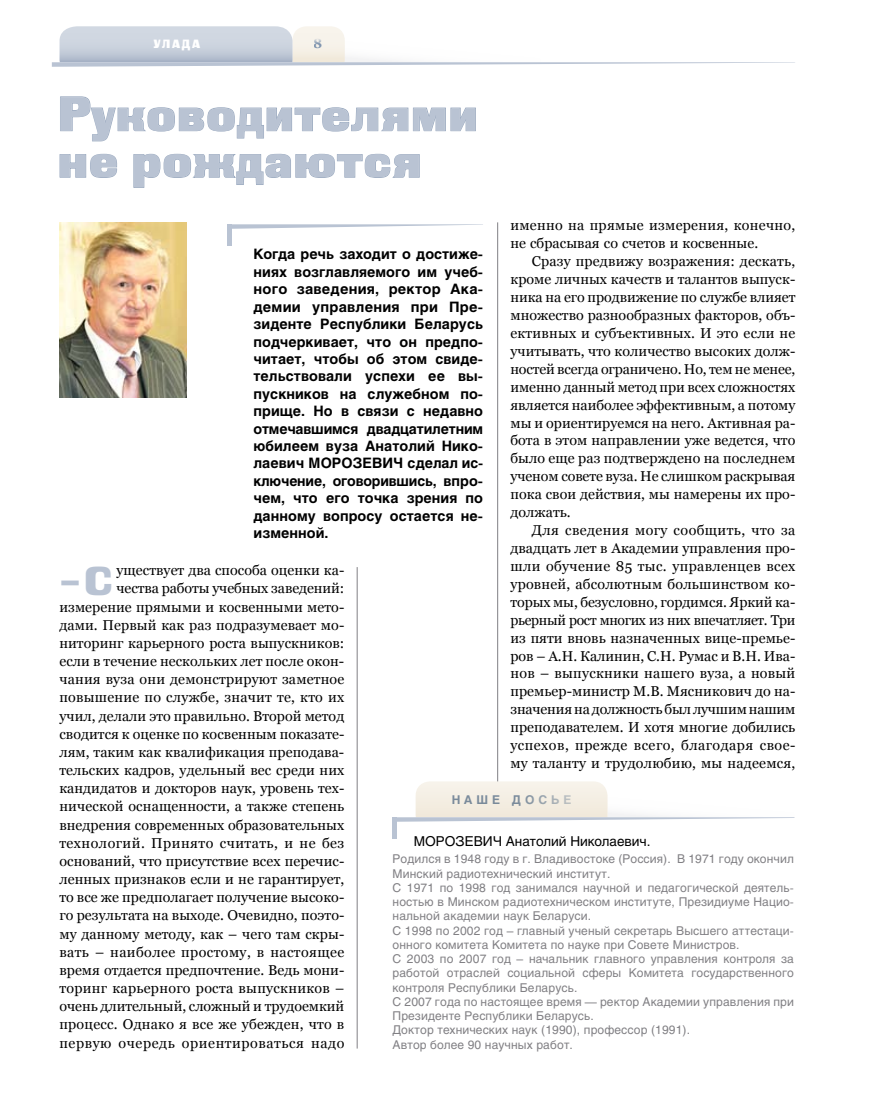
<style>
.page{position:relative;width:872px;height:1106px;background:#fff}
.page>*{position:absolute;margin:0;border:0;box-sizing:border-box;transform-origin:0 0}
.t1{font:48.3px/46.5px "Black Grotesk C";letter-spacing:.025em;color:#b9c3d3}
.t2{font:40.2px "Black Grotesk C";color:#b9c3d3}
.t3{font:14.25px/18.1px "Georgia";letter-spacing:.005em;color:#000;text-align:justify}
.t4{font:700 14.25px/17.4px "Helios";letter-spacing:.005em;color:#000;text-align:justify}
.t5{font:13.5px "Helios";color:#000}
.t6{font:700 13.5px "Georgia";color:#8095af}
.t7{font:12px/14.2px "Helios";letter-spacing:.01em;color:#818084}
.t8{font:700 12px "Helios";letter-spacing:.325em;color:#8095af}
.t9{font:12px "Black Grotesk C";letter-spacing:.15em;color:#fff}
</style>
<div class="page">
<svg style="left:52px;top:26px;width:743px;height:41px"></svg>
<img style="left:59px;top:222px;width:128px;height:176px">
<hr style="left:357px;top:567px;width:1px;height:481px;background:#818084">
<hr style="left:497px;top:222px;width:1px;height:581px;background:#818084">
<svg style="left:60px;top:96px;width:416px;height:46px"></svg>
<svg style="left:59px;top:153px;width:58px;height:25px"></svg>
<svg style="left:133px;top:153px;width:287px;height:35px"></svg>
<svg style="left:232px;top:224px;width:251px;height:5px"></svg>
<div style="left:227px;top:224px;width:5px;height:21px;background:#b9c3d3"></div>
<svg style="left:396px;top:781px;width:398px;height:40px"></svg>
<hr style="left:392px;top:817px;width:4px;height:21px;background:#b9c3d3">
<p class="t9" style="left:153px;top:36px;width:48px">улада</p>
<p class="t6" style="left:314px;top:35px;width:11px">8</p>
<h1 class="t1" style="left:58px;top:90px;width:421px">Руководителями не рождаются</h1>
<p class="t3" style="left:510px;top:216px;width:286px">именно на прямые измерения, конечно, не сбрасывая со счетов и косвенные.</p>
<p class="t3" style="left:510px;top:252px;width:286px;text-indent:21px">Сразу предвижу возражения: дескать, кроме личных качеств и талантов выпуск&shy;ника на его продвижение по службе влияет множество разнообразных факторов, объ&shy;ективных и субъективных. И это если не учитывать, что количество высоких долж&shy;ностей всегда ограничено. Но, тем не менее, именно данный метод при всех сложностях является наиболее эффективным, а потому мы и ориентируемся на него. Активная ра&shy;бота в этом направлении уже ведется, что было еще раз подтверждено на последнем ученом совете вуза. Не слишком раскрывая пока свои действия, мы намерены их про&shy;должать.</p>
<p class="t3" style="left:510px;top:521px;width:286px;text-indent:21px">Для сведения могу сообщить, что за двадцать лет в Академии управления про&shy;шли обучение 85 тыс. управленцев всех уровней, абсолютным большинством ко&shy;торых мы, безусловно, гордимся. Яркий ка&shy;рьерный рост многих из них впечатляет. Три из пяти вновь назначенных вице-премье&shy;ров – А.Н. Калинин, С.Н. Румас и В.Н. Ива&shy;нов – выпускники нашего вуза, а новый премьер-министр М.В. Мясникович до на&shy;значения на должность был лучшим нашим преподавателем. И хотя многие добились успехов, прежде всего, благодаря свое&shy;му таланту и трудолюбию, мы надеемся,</p>
<p class="t4" style="left:253px;top:246px;width:231px">Когда речь заходит о достиже&shy;ниях возглавляемого им учеб&shy;ного заведения, ректор Ака&shy;демии управления при Пре&shy;зиденте Республики Беларусь подчеркивает, что он предпо&shy;читает, чтобы об этом свиде&shy;тельствовали успехи ее вы&shy;пускников на служебном по&shy;прище. Но в связи с недавно отмечавшимся двадцатилетним юбилеем вуза Анатолий Нико&shy;лаевич Морозевич сделал ис&shy;ключение, оговорившись, впро&shy;чем, что его точка зрения по данному вопросу остается не&shy;изменной.</p>
<p class="t3" style="left:59px;top:561px;width:286px;text-align:right">уществует два способа оценки ка-<br>чества работы учебных заведений: измерение прямыми и косвенными мето&shy;дами. Первый как раз подразумевает мо&shy;ниторинг карьерного роста выпускников: если в течение нескольких лет после окон&shy;чания вуза они демонстрируют заметное повышение по службе, значит те, кто их учил, делали это правильно. Второй метод сводится к оценке по косвенным показате&shy;лям, таким как квалификация преподава&shy;тельских кадров, удельный вес среди них кандидатов и докторов наук, уровень тех&shy;нической оснащенности, а также степень внедрения современных образовательных технологий. Принято считать, и не без оснований, что присутствие всех перечис&shy;ленных признаков если и не гарантирует, то все же предполагает получение высоко&shy;го результата на выходе. Очевидно, поэто&shy;му данному методу, как – чего там скры&shy;вать – наиболее простому, в настоящее время отдается предпочтение. Ведь мони&shy;торинг карьерного роста выпускников – очень длительный, сложный и трудоемкий процесс. Однако я все же убежден, что в первую очередь ориентироваться надо</p>
<h2 class="t2" style="left:59px;top:557px;width:55px">–С</h2>
<p class="t8" style="left:451px;top:793px;width:121px">наше досье</p>
<p class="t5" style="left:414px;top:833px;width:238px">МОРОЗЕВИЧ Анатолий Николаевич.</p>
<p class="t7" style="left:392px;top:852px;width:403px">Родился в 1948 году в г. Владивостоке (Россия). В 1971 году окончил Минский радиотехнический институт.<br>С 1971 по 1998 год занимался научной и педагогической деятель&shy;ностью в Минском радиотехническом институте, Президиуме Нацио&shy;нальной академии наук Беларуси.<br>С 1998 по 2002 год – главный ученый секретарь Высшего аттестаци&shy;онного комитета Комитета по науке при Совете Министров.<br>С 2003 по 2007 год – начальник главного управления контроля за работой отраслей социальной сферы Комитета государственного контроля Республики Беларусь.<br>С 2007 года по настоящее время — ректор Академии управления при Президенте Республики Беларусь.<br>Доктор технических наук (1990), профессор (1991).<br>Автор более 90 научных работ.</p>
</div>
